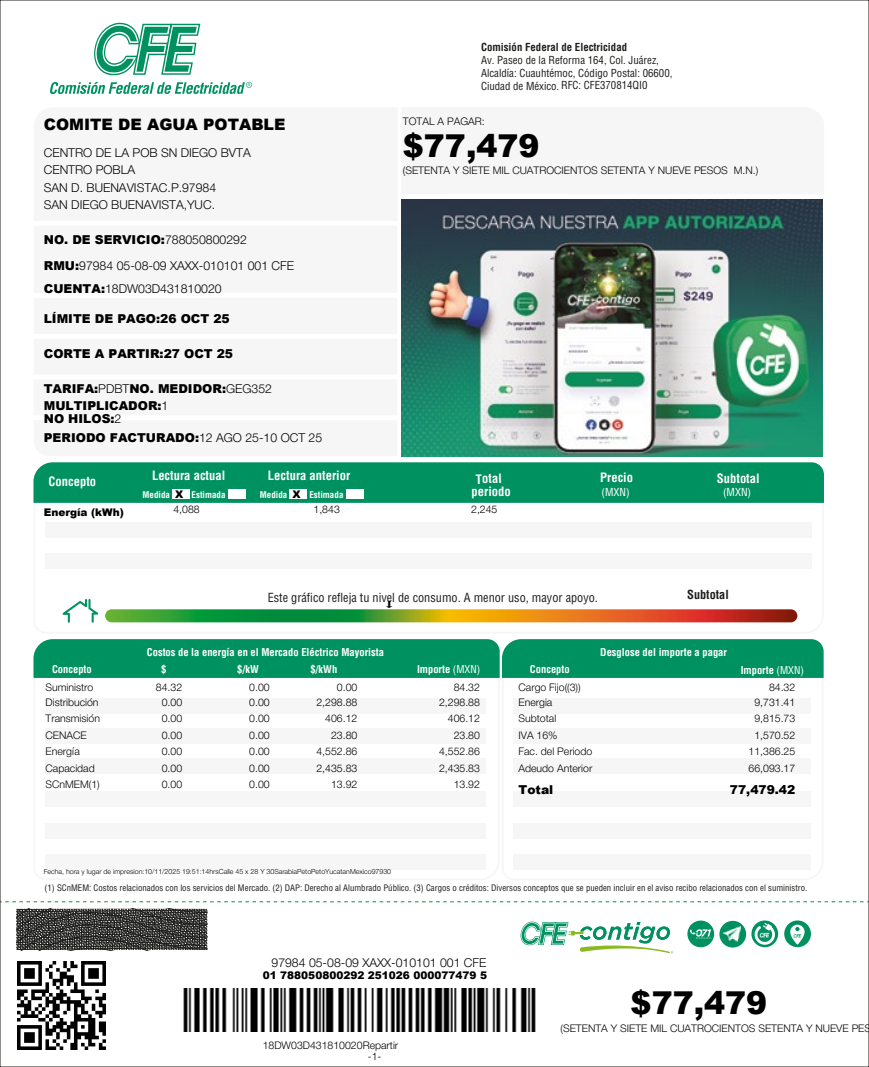
<style>
.page{position:relative;width:869px;height:1067px;background:#fff}
.page>*{position:absolute;margin:0;border:0;box-sizing:border-box;transform-origin:0 0}
.t1{font:900 31.5px "Arial";color:#000}
.t2{font:900 15.75px "Arial";color:#000}
.t3{font:700 condensed 12.6px "Helvetica LT Std";color:#fff}
.t4{font:300 12.25px/17.5px "Helvetica Neue Cyr";color:#000}
.t5{font:900 12.25px/17.5px "Arial";color:#000}
.t6{font:condensed 12.25px "Helvetica LT Std";color:#1d1d1b}
.t7{font:700 condensed 12.25px "Helvetica LT Std";color:#1d1d1b}
.t8{font:condensed 10.85px/12.6px "Helvetica LT Std";color:#1d1d1b}
.t9{font:700 condensed 10.85px "Helvetica LT Std";color:#1d1d1b}
.t10{font:condensed 10.85px "Helvetica LT Std";color:#fff}
.t11{font:300 10.5px "Helvetica Neue Cyr";color:#000}
.t12{font:700 condensed 10.5px/16.6px "Helvetica LT Std";color:#fff}
.t13{font:900 10.5px "Arial";color:#000}
.t14{font:700 condensed 8.92px "Helvetica LT Std";color:#fff}
.t15{font:condensed 8.75px "Helvetica LT Std";color:#1d1d1b}
.t16{font:300 7px "Helvetica Neue Cyr";color:#000}
.s1{font-family:"Helvetica Neue Cyr";font-weight:300}
.s2{font-family:"Arial";font-weight:900}
.s3{font-weight:400}
</style>
<div class="page">
<svg style="left:67px;top:613px;width:731px;height:10px"></svg>
<div style="left:33px;top:462px;width:790px;height:41px;background:#009160"></div>
<svg style="left:62px;top:599px;width:36px;height:23px"></svg>
<svg style="left:105px;top:609px;width:692px;height:13px;background:#8b812b"></svg>
<div style="left:33px;top:639px;width:790px;height:39px;background:#009160"></div>
<svg style="left:687px;top:920px;width:26px;height:27px"></svg>
<svg style="left:719px;top:920px;width:26px;height:27px"></svg>
<svg style="left:751px;top:920px;width:26px;height:27px"></svg>
<svg style="left:784px;top:920px;width:26px;height:27px"></svg>
<svg style="left:520px;top:921px;width:152px;height:32px"></svg>
<svg style="left:94px;top:22px;width:106px;height:53px"></svg>
<svg style="left:50px;top:82px;width:202px;height:12px"></svg>
<img style="left:722px;top:925px;width:17px;height:17px">
<div style="left:172px;top:489px;width:18px;height:10px;background:#fff"></div>
<div style="left:228px;top:489px;width:18px;height:10px;background:#fff"></div>
<div style="left:289px;top:489px;width:18px;height:10px;background:#fff"></div>
<div style="left:346px;top:489px;width:18px;height:10px;background:#fff"></div>
<img style="left:401px;top:199px;width:420px;height:257px">
<div style="left:34px;top:298px;width:363px;height:36px;background:#f6f6f6"></div>
<div style="left:34px;top:339px;width:363px;height:35px;background:#f6f6f6"></div>
<div style="left:34px;top:225px;width:363px;height:68px;background:#f6f6f6"></div>
<div style="left:34px;top:379px;width:363px;height:36px;background:#f6f6f6"></div>
<svg style="left:16px;top:908px;width:191px;height:42px;background:#484846"></svg>
<svg style="left:5px;top:901px;width:859px;height:1px"></svg>
<img style="left:183px;top:988px;width:353px;height:44px">
<img style="left:18px;top:962px;width:87px;height:87px">
<p class="t9" style="left:481px;top:41px;width:148px">Comisión Federal de Electricidad</p>
<p class="t8" style="left:481px;top:54px;width:193px">Av. Paseo de la Reforma 164, Col. Juárez,<br>Alcaldía: Cuauhtémoc, Código Postal: 06600,</p>
<h2 class="t2" style="left:44px;top:113px;width:243px">COMITE DE AGUA POTABLE</h2>
<p class="t4" style="left:44px;top:145px;width:208px">CENTRO DE LA POB SN DIEGO BVTA<br>CENTRO POBLA<br>SAN D. BUENAVISTAC.P.97984<br>SAN DIEGO BUENAVISTA,YUC.</p>
<p class="t5" style="left:44px;top:230px;width:204px">NO. DE SERVICIO:<span class="s1">788050800292</span></p>
<p class="t4" style="left:44px;top:256px;width:252px;line-height:22.8px"><span class="s2">RMU:</span>97984 05-08-09 XAXX-010101 001 CFE<br><span class="s2">CUENTA:</span>18DW03D431810020</p>
<p class="t5" style="left:44px;top:309px;width:187px">LÍMITE DE PAGO:26 OCT 25</p>
<p class="t5" style="left:44px;top:344px;width:191px">CORTE A PARTIR:27 OCT 25</p>
<p class="t5" style="left:44px;top:379px;width:230px">TARIFA:<span class="s1">PDBT</span>NO. MEDIDOR:<span class="s1">GEG352<br></span>MULTIPLICADOR:<span class="s1">1</span></p>
<p class="t5" style="left:44px;top:408px;width:280px;line-height:19.2px">NO HILOS:<span class="s1">2<br></span>PERIODO FACTURADO:<span class="s1">12 AGO 25-10 OCT 25</span></p>
<p class="t8" style="left:481px;top:79px;width:168px">Ciudad de México. RFC: CFE370814QI0</p>
<p class="t11" style="left:402px;top:118px;width:83px">TOTAL A PAGAR:</p>
<h1 class="t1" style="left:402px;top:122px;width:138px">$77,479</h1>
<p class="t11" style="left:402px;top:167px;width:357px">(SETENTA Y SIETE MIL CUATROCIENTOS SETENTA Y NUEVE PESOS M.N.)</p>
<p class="t3" style="left:152px;top:467px;width:75px">Lectura actual</p>
<p class="t14" style="left:142px;top:489px;width:29px">Medida</p>
<p class="t14" style="left:191px;top:489px;width:35px">Estimada</p>
<p class="t3" style="left:268px;top:468px;width:84px">Lectura anterior</p>
<p class="t14" style="left:260px;top:489px;width:29px">Medida</p>
<p class="t14" style="left:309px;top:489px;width:35px">Estimada</p>
<p class="t3" style="left:600px;top:469px;width:34px">Precio</p>
<p class="t3" style="left:48px;top:473px;width:49px">Concepto</p>
<p class="t3" style="left:475px;top:471px;width:27px;rotate:-1deg">Total</p>
<p class="t3" style="left:471px;top:483px;width:41px">periodo</p>
<p class="t10" style="left:601px;top:485px;width:30px">(MXN)</p>
<p class="t13" style="left:175px;top:486px;width:10px">X</p>
<p class="t13" style="left:292px;top:486px;width:10px">X</p>
<p class="t13" style="left:44px;top:504px;width:81px">Energía (kWh)</p>
<p class="t11" style="left:173px;top:505px;width:28px">4,088</p>
<p class="t11" style="left:313px;top:505px;width:28px">1,843</p>
<p class="t11" style="left:471px;top:505px;width:28px">2,245</p>
<p class="t6" style="left:267px;top:589px;width:331px">Este gráfico refleja tu nivel de consumo. A menor uso, mayor apoyo.</p>
<p class="t11" style="left:385px;top:601px;width:9px">↓</p>
<p class="t3" style="left:716px;top:471px;width:44px">Subtotal</p>
<p class="t10" style="left:722px;top:485px;width:30px">(MXN)</p>
<p class="t7" style="left:687px;top:586px;width:43px">Subtotal</p>
<p class="t12" style="left:161px;top:644px;width:224px;text-indent:-14px">Costos de la energía en el Mercado Eléctrico Mayorista $</p>
<p class="t12" style="left:600px;top:644px;width:128px">Desglose del importe a pagar</p>
<p class="t12" style="left:237px;top:660px;width:23px">$/kW</p>
<p class="t12" style="left:310px;top:660px;width:28px">$/kWh</p>
<p class="t12" style="left:52px;top:660px;width:41px">Concepto</p>
<p class="t12" style="left:417px;top:660px;width:65px">Importe <span class="s3">(MXN)</span></p>
<p class="t12" style="left:740px;top:661px;width:65px">Importe <span class="s3">(MXN)</span></p>
<p class="t12" style="left:529px;top:660px;width:41px">Concepto</p>
<p class="t11" style="left:46px;top:683px;width:49px">Suministro</p>
<p class="t11" style="left:156px;top:683px;width:28px">84.32</p>
<p class="t11" style="left:249px;top:683px;width:22px">0.00</p>
<p class="t11" style="left:337px;top:683px;width:22px">0.00</p>
<p class="t11" style="left:453px;top:683px;width:28px">84.32</p>
<p class="t11" style="left:46px;top:698px;width:55px">Distribución</p>
<p class="t11" style="left:162px;top:698px;width:22px">0.00</p>
<p class="t11" style="left:249px;top:698px;width:22px">0.00</p>
<p class="t11" style="left:316px;top:698px;width:42px">2,298.88</p>
<p class="t11" style="left:439px;top:698px;width:42px">2,298.88</p>
<p class="t11" style="left:46px;top:715px;width:56px">Transmisión</p>
<p class="t11" style="left:162px;top:715px;width:22px">0.00</p>
<p class="t11" style="left:249px;top:715px;width:22px">0.00</p>
<p class="t11" style="left:325px;top:715px;width:34px">406.12</p>
<p class="t11" style="left:447px;top:715px;width:34px">406.12</p>
<p class="t11" style="left:46px;top:731px;width:43px">CENACE</p>
<p class="t11" style="left:162px;top:731px;width:22px">0.00</p>
<p class="t11" style="left:249px;top:731px;width:22px">0.00</p>
<p class="t11" style="left:331px;top:731px;width:28px">23.80</p>
<p class="t11" style="left:453px;top:731px;width:28px">23.80</p>
<p class="t11" style="left:46px;top:748px;width:36px">Energía</p>
<p class="t11" style="left:162px;top:748px;width:22px">0.00</p>
<p class="t11" style="left:249px;top:748px;width:22px">0.00</p>
<p class="t11" style="left:316px;top:748px;width:42px">4,552.86</p>
<p class="t11" style="left:439px;top:748px;width:42px">4,552.86</p>
<p class="t11" style="left:46px;top:764px;width:51px">Capacidad</p>
<p class="t11" style="left:162px;top:764px;width:22px">0.00</p>
<p class="t11" style="left:249px;top:764px;width:22px">0.00</p>
<p class="t11" style="left:316px;top:764px;width:42px">2,435.83</p>
<p class="t11" style="left:439px;top:764px;width:42px">2,435.83</p>
<p class="t11" style="left:46px;top:781px;width:56px">SCnMEM(1)</p>
<p class="t11" style="left:162px;top:781px;width:22px">0.00</p>
<p class="t11" style="left:249px;top:781px;width:22px">0.00</p>
<p class="t11" style="left:331px;top:781px;width:28px">13.92</p>
<p class="t11" style="left:453px;top:781px;width:28px">13.92</p>
<p class="t16" style="left:44px;top:869px;width:349px">Fecha, hora y lugar de impresion:10/11/2025 19:51:14hrsCalle 45 x 28 Y 30SarabiaPetoPetoYucatanMexico97930</p>
<p class="t11" style="left:518px;top:683px;width:64px">Cargo Fijo((3))</p>
<p class="t11" style="left:768px;top:683px;width:28px">84.32</p>
<p class="t11" style="left:518px;top:698px;width:35px">Energia</p>
<p class="t11" style="left:754px;top:698px;width:42px">9,731.41</p>
<p class="t11" style="left:518px;top:715px;width:39px">Subtotal</p>
<p class="t11" style="left:754px;top:715px;width:42px">9,815.73</p>
<p class="t11" style="left:518px;top:731px;width:41px">IVA 16%</p>
<p class="t11" style="left:754px;top:731px;width:42px">1,570.52</p>
<p class="t11" style="left:518px;top:748px;width:75px">Fac. del Periodo</p>
<p class="t11" style="left:748px;top:748px;width:48px">11,386.25</p>
<p class="t11" style="left:518px;top:764px;width:75px">Adeudo Anterior</p>
<p class="t11" style="left:748px;top:764px;width:48px">66,093.17</p>
<p class="t5" style="left:518px;top:780px;width:36px">Total</p>
<p class="t5" style="left:729px;top:780px;width:67px">77,479.42</p>
<p class="t15" style="left:45px;top:882px;width:763px">(1) SCnMEM: Costos relacionados con los servicios del Mercado. (2) DAP: Derecho al Alumbrado Público. (3) Cargos o créditos: Diversos conceptos que se pueden incluir en el aviso recibo relacionados con el suministro.</p>
<p class="t4" style="left:271px;top:955px;width:216px">97984 05-08-09 XAXX-010101 001 CFE</p>
<p class="t13" style="left:262px;top:967px;width:226px">01 788050800292 251026 000077479 5</p>
<p class="t11" style="left:262px;top:1042px;width:137px">18DW03D431810020Repartir</p>
<p class="t11" style="left:368px;top:1052px;width:15px">-1-</p>
<h1 class="t1" style="left:630px;top:979px;width:138px">$77,479</h1>
<p class="t11" style="left:560px;top:1024px;width:312px">(SETENTA Y SIETE MIL CUATROCIENTOS SETENTA Y NUEVE PES</p>
</div>
